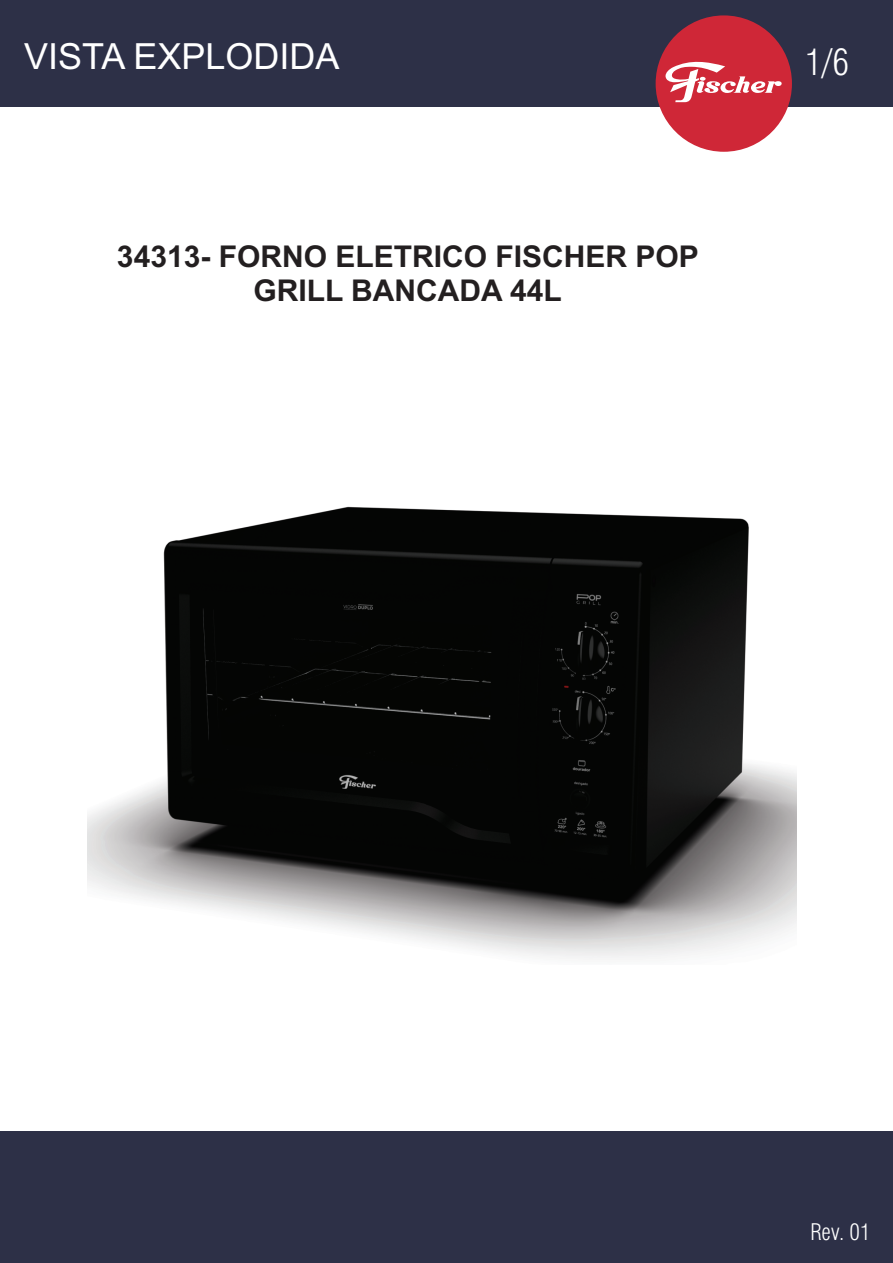
<style>
.page{position:relative;width:893px;height:1263px;background:#fff}
.page>*{position:absolute;margin:0;border:0;box-sizing:border-box;transform-origin:0 0}
.t1{font:36px "Arial";color:#fff}
.t2{font:300 condensed 36px "Swiss 721 BT";color:#fff}
.t3{font:700 30px/33.5px "Arial";color:#231f20;text-align:center}
.t4{font:300 condensed 22.5px "Swiss 721 BT";color:#fff}
</style>
<div class="page">
<div style="left:0;top:1131px;width:893px;height:132px;background:#2d3047"></div>
<div style="left:0;top:0;width:893px;height:106px;background:#2d3047"></div>
<div style="left:656px;top:15px;width:136px;height:137px;background:#cf2737;border-radius:50%"></div>
<svg style="left:665px;top:61px;width:117px;height:41px"></svg>
<img style="left:87px;top:506px;width:710px;height:453px">
<p class="t1" style="left:24px;top:43px;width:317px">VISTA EXPLODIDA</p>
<p class="t2" style="left:805px;top:47px;width:45px">1/6</p>
<p class="t3" style="left:117px;top:243px;width:583px">34313- FORNO ELETRICO FISCHER POP<br>GRILL BANCADA 44L</p>
<p class="t4" style="left:811px;top:1223px;width:62px">Rev. 01</p>
</div>
